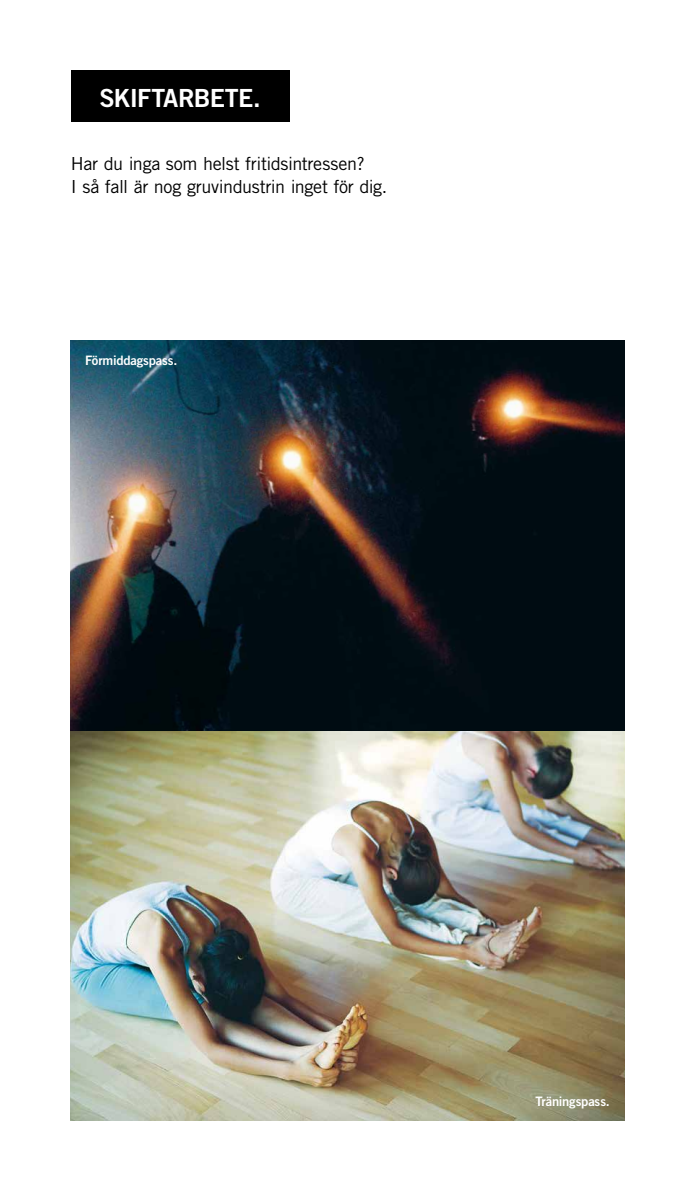
<style>
.page{position:relative;width:695px;height:1191px;background:#fff}
.page>*{position:absolute;margin:0;border:0;box-sizing:border-box;transform-origin:0 0}
.t1{font:25px "Trade Gothic Bold Two";letter-spacing:-.03em;color:#fff}
.t2{font:18px/23px "Trade Gothic";letter-spacing:-.02em;color:#000}
.t3{font:13px "Trade Gothic Bold Two";letter-spacing:-.02em;color:#fff}
</style>
<div class="page">
<img style="left:71px;top:340px;width:553px;height:780px">
<div style="left:71px;top:71px;width:218px;height:51px;background:#000"></div>
<h1 class="t1" style="left:99px;top:82px;width:163px">ski ftarbete.</h1>
<p class="t2" style="left:71px;top:152px;width:318px">Har du inga som helst fritidsintressen?<br>I så fall är nog gruvindustrin inget för dig.</p>
<p class="t3" style="left:85px;top:352px;width:94px">Förmiddagspass.</p>
<p class="t3" style="left:535px;top:1093px;width:76px">Träningspass.</p>
</div>
